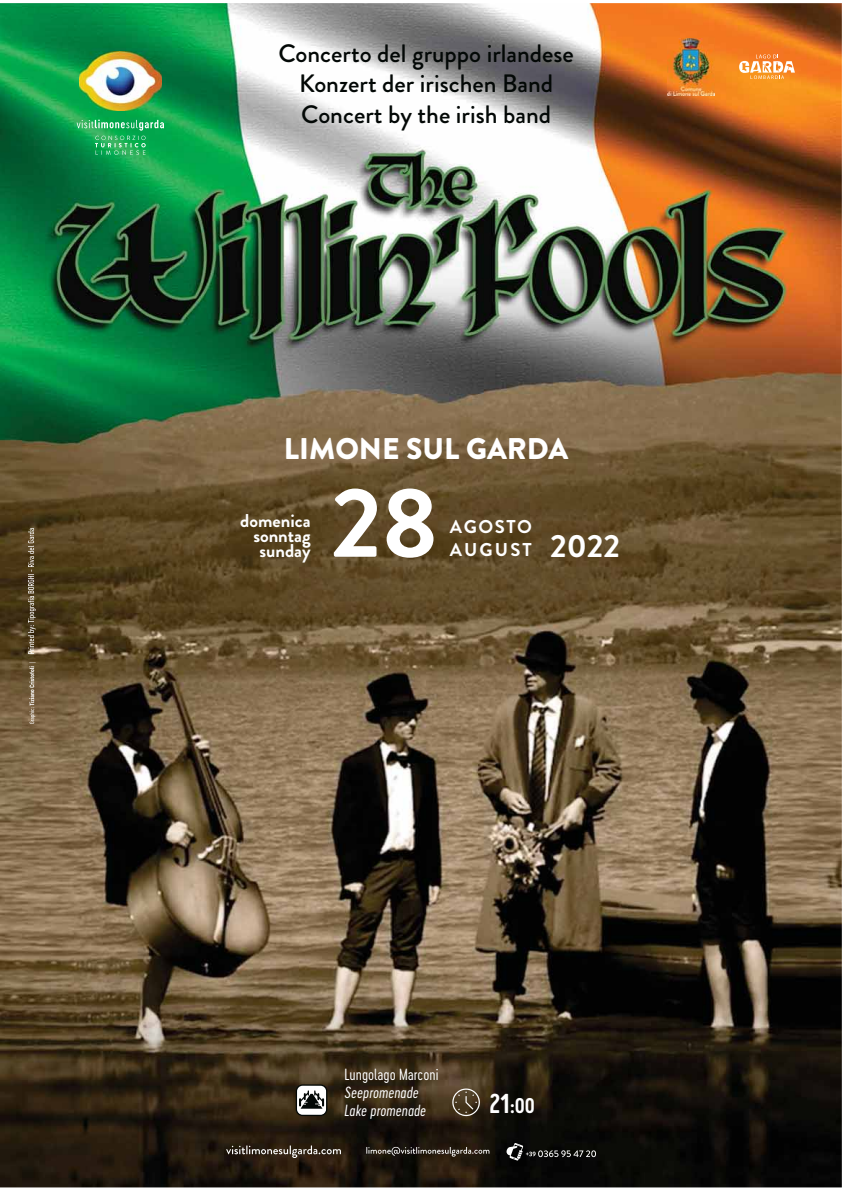
<style>
.page{position:relative;width:842px;height:1191px;background:#fff}
.page>*{position:absolute;margin:0;border:0;box-sizing:border-box;transform-origin:0 0}
.t1{font:700 98.9px "Brandon Grotesque";color:#fff}
.t2{font:900 29.9px "Brandon Grotesque";color:#fff}
.t3{font:500 25.2px/30.2px "Brandon Grotesque";color:#030806;text-align:center}
.t4{font:19.8px "Cervo Neue Semi Bold Neue";color:#fff}
.t5{font:700 18.5px/14.8px "Brandon Grotesque";color:#fff;text-align:right}
.t6{font:700 18.5px/22.8px "Brandon Grotesque";letter-spacing:.095em;color:#fff}
.t7{font:italic 15.1px/18.1px "Cervo Neue Light Neue";color:#fff}
.t8{font:15.1px "Cervo Neue Light Neue";color:#fff}
.s1{font-size:32px}
.s2{font-size:25.5px}
</style>
<div class="page">
<img style="left:0;top:3px;width:842px;height:1184px">
<img style="left:79px;top:52px;width:83px;height:59px">
<svg style="left:77px;top:120px;width:87px;height:35px;background:#2db467"></svg>
<img style="left:668px;top:39px;width:46px;height:56px">
<svg style="left:739px;top:55px;width:56px;height:24px"></svg>
<svg style="left:28px;top:528px;width:8px;height:126px"></svg>
<svg style="left:29px;top:662px;width:7px;height:62px"></svg>
<div style="left:296px;top:1085px;width:31px;height:30px;background:#fff;border-radius:6px"></div>
<div style="left:296px;top:1084px;width:31px;height:32px;border:1px solid #030806;border-radius:6px"></div>
<svg style="left:299px;top:1090px;width:25px;height:19px"></svg>
<svg style="left:452px;top:1089px;width:28px;height:27px"></svg>
<svg style="left:506px;top:1143px;width:90px;height:18px;background:#2d2d2c"></svg>
<svg style="left:366px;top:1147px;width:123px;height:10px"></svg>
<svg style="left:226px;top:1146px;width:115px;height:12px"></svg>
<p class="t3" style="left:278px;top:42px;width:297px">Concerto del gruppo irlandese<br>Konzert der irischen Band<br>Concert by the irish band</p>
<p class="t2" style="left:284px;top:431px;width:286px">LIMONE SUL GARDA</p>
<p class="t5" style="left:240px;top:516px;width:72px">domenica sonntag sunday</p>
<h1 class="t1" style="left:331px;top:486px;width:109px">28</h1>
<p class="t6" style="left:450px;top:518px;width:172px">AGOSTO<br>AUGUST <span class="s1">2022</span></p>
<p class="t8" style="left:344px;top:1066px;width:95px">Lungolago Marconi</p>
<p class="t7" style="left:344px;top:1084px;width:83px">Seepromenade<br>Lake promenade</p>
<p class="t4" style="left:489px;top:1097px;width:47px"><span class="s2">21</span>:00</p>
</div>
